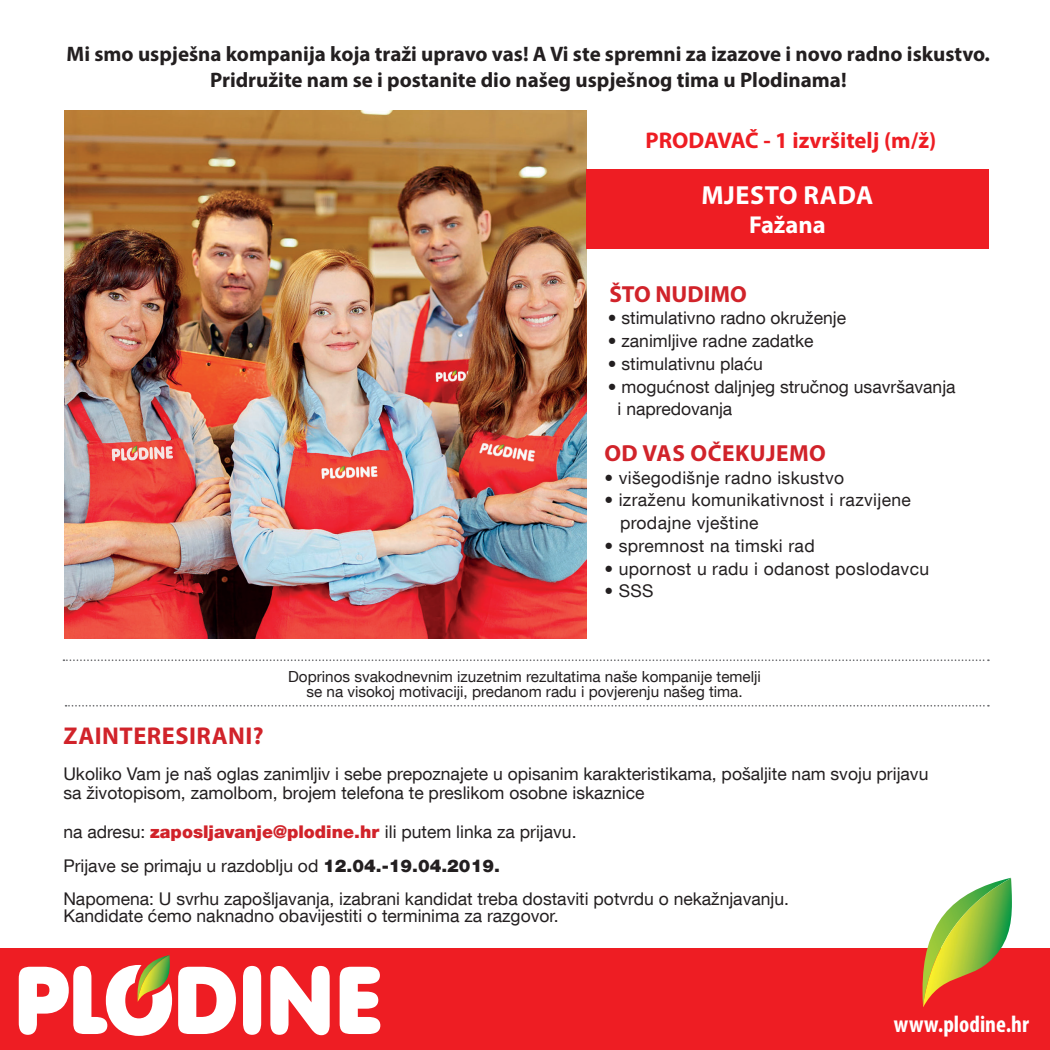
<style>
.page{position:relative;width:1050px;height:1050px;background:#fff}
.page>*{position:absolute;margin:0;border:0;box-sizing:border-box;transform-origin:0 0}
.t1{font:700 26.25px "Myriad Pro";letter-spacing:.02em;color:#fff}
.t2{font:700 24.5px "Myriad Pro";color:#fff}
.t3{font:700 24.32px "Myriad Pro";letter-spacing:.02em;color:#d1232a}
.t4{font:700 condensed 23.62px "Myriad Pro";color:#fff}
.t5{font:700 23.28px "Myriad Pro";letter-spacing:.02em;color:#d1232a}
.t6{font:700 23.28px "Myriad Pro";color:#d1232a}
.t7{font:700 22.75px "Myriad Pro";color:#ee1d23}
.t8{font:700 21px/25.2px "Myriad Pro";color:#231f20;text-align:center}
.t9{font:17.5px/33.6px "Helvetica Neue LT Com";color:#231f20}
.t10{font:17.5px/22.8px "Helvetica Neue LT Com";letter-spacing:.02em;color:#231f20}
.t11{font:15.22px/15.2px "Helvetica Neue LT Com";color:#231f20;text-align:center}
.s1{font-weight:900;color:#d1232a}
.s2{font-weight:900}
</style>
<div class="page">
<div style="left:0;top:949px;width:1050px;height:101px;background:#ee1d23"></div>
<img style="left:923px;top:878px;width:88px;height:129px">
<svg style="left:178px;top:967px;width:58px;height:67px"></svg>
<svg style="left:243px;top:966px;width:18px;height:69px"></svg>
<svg style="left:270px;top:966px;width:60px;height:69px"></svg>
<svg style="left:340px;top:967px;width:40px;height:67px"></svg>
<svg style="left:19px;top:965px;width:153px;height:71px"></svg>
<img style="left:169px;top:955px;width:1px;height:47px">
<img style="left:138px;top:955px;width:31px;height:47px">
<img style="left:65px;top:110px;width:522px;height:528px">
<svg style="left:66px;top:705px;width:923px;height:2px"></svg>
<svg style="left:63px;top:659px;width:926px;height:2px"></svg>
<div style="left:586px;top:169px;width:403px;height:80px;background:#ee1d23"></div>
<p class="t8" style="left:67px;top:41px;width:925px">Mi smo uspješna kompanija koja traži upravo vas! A Vi ste spremni za izazove i novo radno iskustvo.<br>Pridružite nam se i postanite dio našeg uspješnog tima u Plodinama!</p>
<h3 class="t7" style="left:646px;top:126px;width:292px">PRODAVAČ - 1 izvršitelj (m/ž)</h3>
<h1 class="t1" style="left:702px;top:178px;width:173px">MJESTO RADA</h1>
<h2 class="t2" style="left:749px;top:209px;width:78px">Fažana</h2>
<h3 class="t6" style="left:609px;top:278px;width:139px">ŠTO NUDIMO</h3>
<p class="t9" style="left:608px;top:301px;width:240px">• stimulativno radno okruženje</p>
<p class="t9" style="left:608px;top:324px;width:207px">• zanimljive radne zadatke</p>
<p class="t9" style="left:608px;top:346px;width:156px">• stimulativnu plaću</p>
<p class="t9" style="left:618px;top:374px;width:340px;line-height:22.8px;text-indent:-10px">• mogućnost daljnjeg stručnog usavršavanja i napredovanja</p>
<h3 class="t5" style="left:604px;top:438px;width:223px">OD VAS OČEKUJEMO</h3>
<p class="t10" style="left:604px;top:466px;width:241px">• višegodišnje radno iskustvo</p>
<p class="t10" style="left:620px;top:488px;width:292px;text-indent:-16px">• izraženu komunikativnost i razvijene prodajne vještine</p>
<p class="t10" style="left:604px;top:534px;width:212px">• spremnost na timski rad</p>
<p class="t10" style="left:604px;top:557px;width:326px">• upornost u radu i odanost poslodavcu</p>
<p class="t9" style="left:604px;top:574px;width:51px">• SSS</p>
<p class="t11" style="left:288px;top:668px;width:474px">Doprinos svakodnevnim izuzetnim rezultatima naše kompanije temelji se na visokoj motivaciji, predanom radu i povjerenju našeg tima.</p>
<h3 class="t3" style="left:64px;top:720px;width:201px">ZAINTERESIRANI?</h3>
<p class="t9" style="left:63px;top:764px;width:867px;line-height:19.2px">Ukoliko Vam je naš oglas zanimljiv i sebe prepoznajete u opisanim karakteristikama, pošaljite nam svoju prijavu sa životopisom, zamolbom, brojem telefona te preslikom osobne iskaznice</p>
<p class="t9" style="left:63px;top:815px;width:727px">na adresu: <span class="s1">zaposljavanje@plodine.hr</span> ili putem linka za prijavu.<br>Prijave se primaju u razdoblju od <span class="s2">12.04.-19.04.2019.<br></span>Napomena: U svrhu zapošljavanja, izabrani kandidat treba dostaviti potvrdu o nekažnjavanju.</p>
<p class="t9" style="left:63px;top:898px;width:497px">Kandidate ćemo naknadno obavijestiti o terminima za razgovor.</p>
<h3 class="t4" style="left:894px;top:1010px;width:137px">www.plodine.hr</h3>
</div>
